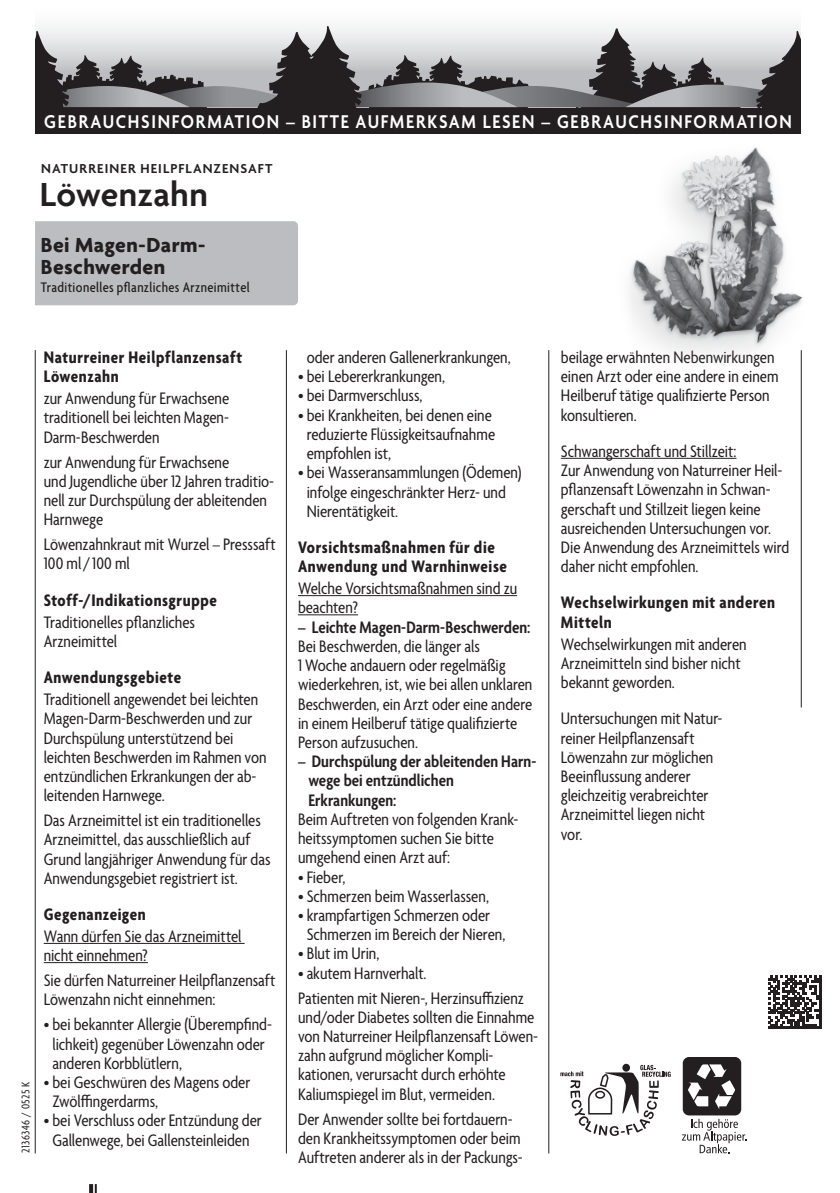
<style>
.page{position:relative;width:840px;height:1193px;background:#fff}
.page>*{position:absolute;margin:0;border:0;box-sizing:border-box;transform-origin:0 0}
.t1{font:600 36px "Agenda";letter-spacing:.01em;color:#231f20}
.t2{font:700 22px/22px "Agenda";letter-spacing:.015em;color:#231f20}
.t3{font:600 20px "Agenda";letter-spacing:.095em;color:#fff;scale:.88 1}
.t4{font:condensed 18px/19.2px "Agenda";color:#231f20}
.t5{font:700 condensed 18px/19.2px "Agenda";letter-spacing:.03em;color:#231f20}
.t6{font:600 condensed 18px/19.2px "Agenda";color:#231f20}
.t7{font:500 condensed 15px "Agenda";letter-spacing:.025em;color:#231f20}
.t8{font:600 14px "Agenda";letter-spacing:.08em;color:#231f20}
.t9{font:condensed 12px "Agenda";letter-spacing:.035em;color:#231f20}
</style>
<div class="page">
<hr style="left:561px;top:458px;width:175px;height:1px;background:#231f20">
<hr style="left:44px;top:942px;width:201px;height:1px;background:#231f20">
<hr style="left:44px;top:962px;width:104px;height:1px;background:#231f20">
<hr style="left:298px;top:595px;width:219px;height:1px;background:#231f20">
<hr style="left:298px;top:614px;width:60px;height:1px;background:#231f20">
<img style="left:629px;top:147px;width:173px;height:227px">
<hr style="left:35px;top:350px;width:1px;height:803px;background:#231f20">
<hr style="left:286px;top:350px;width:1px;height:803px;background:#231f20">
<hr style="left:548px;top:350px;width:1px;height:803px;background:#231f20">
<hr style="left:801px;top:350px;width:1px;height:357px;background:#231f20">
<svg style="left:89px;top:1184px;width:8px;height:8px"></svg>
<div style="left:682px;top:1056px;width:59px;height:59px;background:#231f20;border-radius:6px"></div>
<img style="left:683px;top:1058px;width:59px;height:58px">
<svg style="left:682px;top:1118px;width:64px;height:35px"></svg>
<svg style="left:560px;top:1064px;width:110px;height:71px"></svg>
<div style="left:35px;top:106px;width:766px;height:28px;background:#231f20"></div>
<div style="left:35px;top:221px;width:263px;height:84px;background:#bcbdc0"></div>
<svg style="left:35px;top:25px;width:766px;height:82px;background:#9e9e9f"></svg>
<svg style="left:768px;top:975px;width:53px;height:53px"></svg>
<p class="t3" style="left:44px;top:109px;width:851px">GEBRAUCHSINFORMATION – BITTE AUFMERKSAM LESEN – GEBRAUCHSINFORMATION</p>
<p class="t8" style="left:41px;top:160px;width:233px">NATURREINER HEILPFLANZENSAFT</p>
<h1 class="t1" style="left:40px;top:172px;width:169px">Löwenzahn</h1>
<p class="t2" style="left:41px;top:234px;width:166px">Bei Magen-Darm-<br>Beschwerden</p>
<p class="t7" style="left:41px;top:279px;width:210px">Traditionelles pflanzliches Arzneimittel</p>
<p class="t9" style="left:19px;top:1152px;width:73px;rotate:-90deg">2136346 / 0525 K</p>
<p class="t5" style="left:44px;top:347px;width:200px">Naturreiner Heilpflanzensaft<br>Löwenzahn</p>
<p class="t4" style="left:44px;top:388px;width:187px;text-align:justify">zur Anwendung für Erwachsene traditionell bei leichten Magen-Darm-Beschwerden</p>
<p class="t4" style="left:44px;top:452px;width:232px">zur Anwendung für Erwachsene<br>und Jugendliche über 12 Jahren traditio&shy;nell zur Durchspülung der ableitenden<br>Harnwege</p>
<p class="t4" style="left:44px;top:534px;width:233px">Löwenzahnkraut mit Wurzel – Presssaft<br>100 ml/100 ml</p>
<p class="t5" style="left:44px;top:589px;width:175px">Stoff-/Indikationsgruppe</p>
<p class="t4" style="left:44px;top:612px;width:153px">Traditionelles pflanzliches<br>Arzneimittel</p>
<p class="t5" style="left:44px;top:667px;width:139px">Anwendungsgebiete</p>
<p class="t4" style="left:44px;top:689px;width:224px">Traditionell angewendet bei leichten Magen-Darm-Beschwerden und zur Durchspülung unterstützend bei leichten Beschwerden im Rahmen von entzündlichen Erkrankungen der ab&shy;leitenden Harnwege.</p>
<p class="t4" style="left:44px;top:810px;width:228px">Das Arzneimittel ist ein traditionelles Arzneimittel, das ausschließlich auf Grund langjähriger Anwendung für das Anwendungsgebiet registriert ist.</p>
<p class="t5" style="left:44px;top:904px;width:104px">Gegenanzeigen</p>
<p class="t4" style="left:44px;top:926px;width:199px">Wann dürfen Sie das Arzneimittel nicht einnehmen?</p>
<p class="t4" style="left:44px;top:970px;width:233px">Sie dürfen Naturreiner Heilpflanzensaft<br>Löwenzahn nicht einnehmen:</p>
<p class="t4" style="left:52px;top:1014px;width:221px;text-indent:-9px">• bei bekannter Allergie (Überempfind&shy;lichkeit) gegenüber Löwenzahn oder anderen Korbblütlern,</p>
<p class="t4" style="left:52px;top:1072px;width:199px;text-indent:-9px">• bei Geschwüren des Magens oder<br>Zwölffingerdarms,</p>
<p class="t4" style="left:44px;top:1110px;width:219px;text-align:center">• bei Verschluss oder Entzündung der<br>Gallenwege, bei Gallensteinleiden</p>
<p class="t4" style="left:307px;top:347px;width:205px">oder anderen Gallenerkrankungen,</p>
<p class="t4" style="left:298px;top:366px;width:148px">• bei Lebererkrankungen,</p>
<p class="t4" style="left:298px;top:385px;width:126px">• bei Darmverschluss,</p>
<p class="t4" style="left:307px;top:405px;width:190px;text-indent:-9px">• bei Krankheiten, bei denen eine reduzierte Flüssigkeitsaufnahme empfohlen ist,</p>
<p class="t4" style="left:307px;top:462px;width:216px;text-indent:-9px">• bei Wasseransammlungen (Ödemen) infolge eingeschränkter Herz- und<br>Nierentätigkeit.</p>
<p class="t5" style="left:298px;top:537px;width:210px">Vorsichtsmaßnahmen für die<br>Anwendung und Warnhinweise</p>
<p class="t4" style="left:298px;top:578px;width:220px">Welche Vorsichtsmaßnahmen sind zu beachten?</p>
<p class="t6" style="left:298px;top:616px;width:234px">– Leichte Magen-Darm-Beschwerden:</p>
<p class="t4" style="left:298px;top:636px;width:236px">Bei Beschwerden, die länger als<br>1 Woche andauern oder regelmäßig wiederkehren, ist, wie bei allen unklaren Beschwerden, ein Arzt oder eine andere in einem Heilberuf tätige qualifizierte Person aufzusuchen.</p>
<p class="t6" style="left:308px;top:751px;width:229px;text-indent:-10px">– Durchspülung der ableitenden Harn&shy;wege bei entzündlichen<br>Erkrankungen:</p>
<p class="t4" style="left:298px;top:809px;width:222px">Beim Auftreten von folgenden Krank&shy;heitssymptomen suchen Sie bitte umgehend einen Arzt auf:</p>
<p class="t4" style="left:298px;top:866px;width:49px">• Fieber,</p>
<p class="t4" style="left:298px;top:885px;width:192px">• Schmerzen beim Wasserlassen,</p>
<p class="t4" style="left:307px;top:905px;width:200px;text-indent:-9px">• krampfartigen Schmerzen oder<br>Schmerzen im Bereich der Nieren,</p>
<p class="t4" style="left:298px;top:943px;width:83px">• Blut im Urin,</p>
<p class="t4" style="left:298px;top:959px;width:227px;line-height:24.8px">• akutem Harnverhalt.<br>Patienten mit Nieren-, Herzinsuffizienz</p>
<p class="t4" style="left:298px;top:1006px;width:242px">und/oder Diabetes sollten die Einnahme von Naturreiner Heilpflanzensaft Löwen&shy;zahn aufgrund möglicher Kompli&shy;kationen, verursacht durch erhöhte Kaliumspiegel im Blut, vermeiden.</p>
<p class="t4" style="left:298px;top:1108px;width:226px">Der Anwender sollte bei fortdauern&shy;den Krankheitssymptomen oder beim<br>Auftreten anderer als in der Packungs-</p>
<p class="t4" style="left:561px;top:347px;width:219px">beilage erwähnten Nebenwirkungen einen Arzt oder eine andere in einem<br>Heilberuf tätige qualifizierte Person konsultieren.</p>
<p class="t4" style="left:561px;top:441px;width:230px">Schwangerschaft und Stillzeit:<br>Zur Anwendung von Naturreiner Heil&shy;pflanzensaft Löwenzahn in Schwan&shy;gerschaft und Stillzeit liegen keine ausreichenden Untersuchungen vor.<br>Die Anwendung des Arzneimittels wird daher nicht empfohlen.</p>
<p class="t5" style="left:561px;top:592px;width:216px">Wechselwirkungen mit anderen<br>Mitteln</p>
<p class="t4" style="left:561px;top:634px;width:187px">Wechselwirkungen mit anderen<br>Arzneimitteln sind bisher nicht bekannt geworden.</p>
<p class="t4" style="left:561px;top:708px;width:163px">Untersuchungen mit Natur&shy;reiner Heilpflanzensaft<br>Löwenzahn zur möglichen<br>Beeinflussung anderer gleichzeitig verabreichter<br>Arzneimittel liegen nicht vor.</p>
</div>
